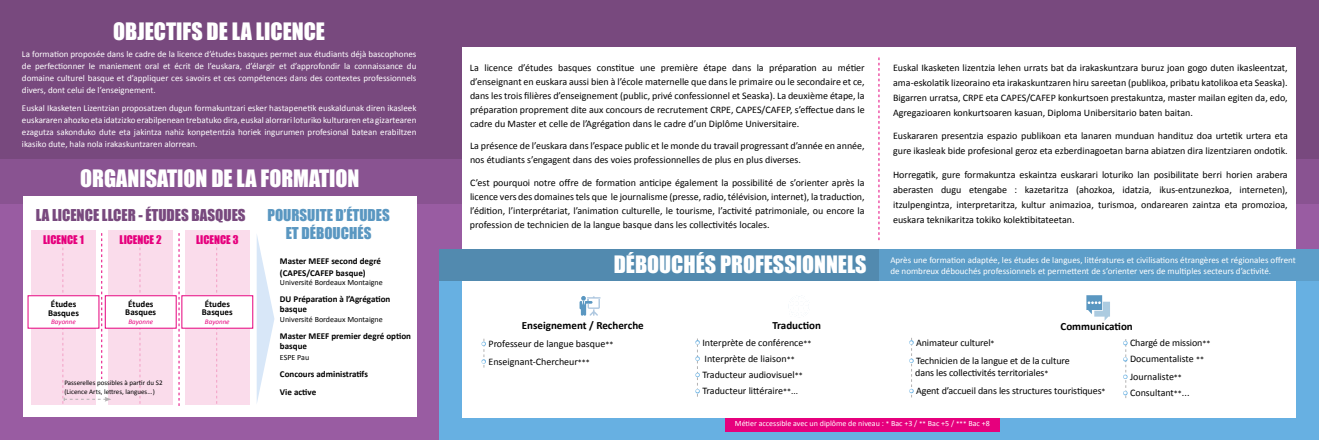
<style>
.page{position:relative;width:1319px;height:440px;background:#fff}
.page>*{position:absolute;margin:0;border:0;box-sizing:border-box;transform-origin:0 0}
.t1{font:22px "Impact";color:#fff}
.t2{font:15px "Impact";color:#78497e}
.t3{font:15px/18px "Impact";color:#5a97c1;text-align:center}
.t4{font:700 11px "Calibri";color:#000}
.t5{font:11px "Impact";color:#e6007d}
.t6{font:10px/14px "Calibri";color:#000;text-align:justify}
.t7{font:9px/12px "Calibri";color:#fff;text-align:justify}
.t8{font:700 9px/8.5px "Calibri";color:#000}
.t9{font:8px "Calibri";color:#fff}
.t10{font:8px "Calibri";color:#000}
.t11{font:7px/9px "Calibri";color:#000}
.t12{font:italic 7px "Calibri";color:#e6007d}
.s1{color:#fff}
.s2{font-size:8px}
.s3{font-size:9px}
.s4{font-size:7px}
</style>
<div class="page">
<div style="left:0;top:0;width:1318px;height:439px;background:#995ca2"></div>
<div style="left:0;top:52px;width:1318px;height:151px;background:#895391"></div>
<div style="left:0;top:0;width:1318px;height:159px;background:#78497e"></div>
<div style="left:439px;top:266px;width:879px;height:173px;background:#67b0e2"></div>
<div style="left:725px;top:409px;width:274px;height:22px;background:#e6007d"></div>
<div style="left:23px;top:196px;width:394px;height:221px;background:#fff"></div>
<div style="left:462px;top:47px;width:833px;height:370px;background:#fff"></div>
<div style="left:441px;top:249px;width:877px;height:31px;background:#5d9ec9"></div>
<div style="left:439px;top:249px;width:440px;height:31px;background:#528aaf"></div>
<svg style="left:878px;top:57px;width:1px;height:183px"></svg>
<div style="left:108px;top:229px;width:64px;height:175px;background:#fadceb"></div>
<svg style="left:140px;top:242px;width:1px;height:161px"></svg>
<div style="left:31px;top:229px;width:64px;height:175px;background:#fadceb"></div>
<svg style="left:257px;top:236px;width:17px;height:166px"></svg>
<svg style="left:179px;top:233px;width:1px;height:172px"></svg>
<div style="left:185px;top:229px;width:64px;height:175px;background:#fadceb"></div>
<svg style="left:216px;top:242px;width:1px;height:161px"></svg>
<svg style="left:63px;top:233px;width:48px;height:172px"></svg>
<div style="left:28px;top:295px;width:71px;height:33px;background:#fff"></div>
<div style="left:105px;top:295px;width:71px;height:33px;background:#fff"></div>
<div style="left:182px;top:295px;width:71px;height:33px;background:#fff"></div>
<svg style="left:481px;top:338px;width:5px;height:29px"></svg>
<svg style="left:695px;top:338px;width:5px;height:58px"></svg>
<svg style="left:909px;top:337px;width:5px;height:60px"></svg>
<svg style="left:1123px;top:339px;width:5px;height:59px"></svg>
<svg style="left:579px;top:296px;width:21px;height:19px"></svg>
<svg style="left:1086px;top:295px;width:23px;height:25px"></svg>
<h1 class="t1" style="left:113px;top:14px;width:213px">OBJECTIFS DE LA LICENCE</h1>
<p class="t7" style="left:22px;top:48px;width:396px">La formation proposée dans le cadre de la licence d’études basques permet aux étudiants déjà bascophones de perfectionner le maniement oral et écrit de l’euskara, d’élargir et d’approfondir la connaissance du domaine culturel basque et d’appliquer ces savoirs et ces compétences dans des contextes professionnels divers, dont celui de l’enseignement.</p>
<p class="t7" style="left:22px;top:102px;width:396px">Euskal Ikasketen Lizentzian proposatzen dugun formakuntzari esker hastapenetik euskaldunak diren ikasleek euskararen ahozko eta idatzizko erabilpenean trebatuko dira, euskal alorrari loturiko kulturaren eta gizartearen ezagutza sakonduko dute eta jakintza nahiz konpetentzia horiek ingurumen profesional batean erabiltzen ikasiko dute, hala nola irakaskuntzaren alorrean.</p>
<h1 class="t1" style="left:80px;top:161px;width:280px">ORGANISATION DE LA FORMATION</h1>
<h2 class="t2" style="left:36px;top:203px;width:211px">LA LICENCE LLCER - ÉTUDES BASQUES</h2>
<h2 class="t3" style="left:267px;top:205px;width:124px">POURSUITE D’ÉTUDES<br>ET DÉBOUCHÉS</h2>
<p class="t5" style="left:43px;top:231px;width:42px">LICENCE 1</p>
<p class="t5" style="left:119px;top:231px;width:44px">LICENCE 2</p>
<p class="t5" style="left:196px;top:231px;width:44px">LICENCE 3</p>
<p class="t6" style="left:470px;top:60px;width:396px">La licence d’études basques constitue une première étape dans la préparation au métier d’enseignant en euskara aussi bien à l’école maternelle que dans le primaire ou le secondaire et ce, dans les trois filières d’enseignement (public, privé confessionnel et Seaska). La deuxième étape, la préparation proprement dite aux concours de recrutement CRPE, CAPES/CAFEP, s’effectue dans le cadre du Master et celle de l’Agrégation dans le cadre d’un Diplôme Universitaire.</p>
<p class="t6" style="left:470px;top:139px;width:396px">La présence de l’euskara dans l’espace public et le monde du travail progressant d’année en année, nos étudiants s’engagent dans des voies professionnelles de plus en plus diverses.</p>
<p class="t6" style="left:470px;top:175px;width:396px">C’est pourquoi notre offre de formation anticipe également la possibilité de s’orienter après la licence vers des domaines tels que le journalisme (presse, radio, télévision, internet), la traduction, l’édition, l’interprétariat, l’animation culturelle, le tourisme, l’activité patrimoniale, ou encore la profession de technicien de la langue basque dans les collectivités locales.</p>
<p class="t8" style="left:48px;top:299px;width:32px;text-align:center">Études<br>Basques</p>
<p class="t12" style="left:51px;top:316px;width:26px">Bayonne</p>
<p class="t8" style="left:125px;top:299px;width:32px;text-align:center">Études<br>Basques</p>
<p class="t12" style="left:128px;top:316px;width:26px">Bayonne</p>
<p class="t11" style="left:64px;top:378px;width:100px">Passerelles possibles à partir du S2 (Licence Arts, lettres, langues...)</p>
<h1 class="t1" style="left:613px;top:247px;width:254px">DÉBOUCHÉS PROFESSIONNELS</h1>
<p class="t8" style="left:280px;top:255px;width:103px;line-height:11.7px">Master MEEF second degré (CAPES/CAFEP basque)</p>
<p class="t10" style="left:280px;top:277px;width:104px">Université Bordeaux Montaigne</p>
<p class="t8" style="left:280px;top:293px;width:112px;line-height:10.8px">DU Préparation à l’Agrégation basque</p>
<p class="t10" style="left:280px;top:314px;width:104px">Université Bordeaux Montaigne</p>
<p class="t8" style="left:280px;top:330px;width:133px;line-height:10.8px">Master MEEF premier degré option basque</p>
<p class="t10" style="left:280px;top:352px;width:31px">ESPE Pau</p>
<p class="t8" style="left:280px;top:364px;width:89px;line-height:18.5px">Concours administratifs<br>Vie active</p>
<p class="t8" style="left:202px;top:299px;width:32px;text-align:center">Études<br>Basques</p>
<p class="t12" style="left:205px;top:316px;width:26px">Bayonne</p>
<p class="t4" style="left:522px;top:318px;width:123px">Enseignement / Recherche</p>
<p class="t6" style="left:481px;top:336px;width:134px"><span class="s1">•</span> Professeur de langue basque<span class="s2">**</span></p>
<p class="t6" style="left:481px;top:354px;width:110px"><span class="s1">•</span> Enseignant-Chercheur<span class="s2">***</span></p>
<p class="t4" style="left:772px;top:318px;width:50px">Traduction</p>
<p class="t6" style="left:695px;top:335px;width:118px"><span class="s1">•</span> Interprète de conférence<span class="s2">**</span></p>
<p class="t6" style="left:695px;top:351px;width:101px"><span class="s1">•</span> Interprète de liaison<span class="s2">**</span></p>
<p class="t6" style="left:695px;top:367px;width:109px"><span class="s1">•</span> Traducteur audiovisuel<span class="s2">**</span></p>
<p class="t6" style="left:695px;top:384px;width:104px"><span class="s1">•</span> Traducteur littéraire<span class="s2">**</span><span class="s3">...</span></p>
<p class="t6" style="left:892px;top:60px;width:396px;line-height:15px">Euskal Ikasketen lizentzia lehen urrats bat da irakaskuntzara buruz joan gogo duten ikasleentzat, ama-eskolatik lizeoraino eta irakaskuntzaren hiru sareetan (publikoa, pribatu katolikoa eta Seaska).<br>Bigarren urratsa, CRPE eta CAPES/CAFEP konkurtsoen prestakuntza, master mailan egiten da, edo, Agregazioaren konkurtsoaren kasuan, Diploma Unibersitario baten baitan.</p>
<p class="t6" style="left:892px;top:128px;width:396px;line-height:15px">Euskararen presentzia espazio publikoan eta lanaren munduan handituz doa urtetik urtera eta gure ikasleak bide profesional geroz eta ezberdinagoetan barna abiatzen dira lizentziaren ondotik.</p>
<p class="t6" style="left:892px;top:167px;width:396px;line-height:15px">Horregatik, gure formakuntza eskaintza euskarari loturiko lan posibilitate berri horien arabera aberasten dugu etengabe : kazetaritza (ahozkoa, idatzia, ikus-entzunezkoa, interneten), itzulpengintza, interpretaritza, kultur animazioa, turismoa, ondarearen zaintza eta promozioa, euskara teknikaritza tokiko kolektibitateetan.</p>
<p class="t7" style="left:890px;top:254px;width:407px;line-height:10.8px">Après une formation adaptée, les études de langues, littératures et civilisations étrangères et régionales offrent de nombreux débouchés professionnels et permettent de s’orienter vers de multiples secteurs d’activité.</p>
<p class="t4" style="left:1060px;top:319px;width:74px">Communication</p>
<p class="t6" style="left:908px;top:335px;width:87px"><span class="s1">•</span> Animateur culturel<span class="s2">*</span></p>
<p class="t6" style="left:915px;top:354px;width:156px;line-height:12px;text-indent:-6px"><span class="s1">•</span> Technicien de la langue et de la culture dans les collectivités territoriales<span class="s2">*</span></p>
<p class="t6" style="left:908px;top:383px;width:198px"><span class="s1">•</span> Agent d’accueil dans les structures touristiques<span class="s2">*</span></p>
<p class="t6" style="left:1122px;top:335px;width:89px"><span class="s1">•</span> Chargé de mission<span class="s2">**</span></p>
<p class="t6" style="left:1122px;top:352px;width:83px"><span class="s1">•</span> Documentaliste <span class="s2">**</span></p>
<p class="t6" style="left:1122px;top:369px;width:61px"><span class="s1">•</span> Journaliste<span class="s2">**</span></p>
<p class="t6" style="left:1122px;top:385px;width:68px"><span class="s1">•</span> Consultant<span class="s2">**</span>...</p>
<p class="t9" style="left:734px;top:418px;width:256px">Métier accessible avec un diplôme de niveau : <span class="s4">*</span> Bac +3 / <span class="s4">**</span> Bac +5 / <span class="s4">***</span> Bac +8</p>
</div>
